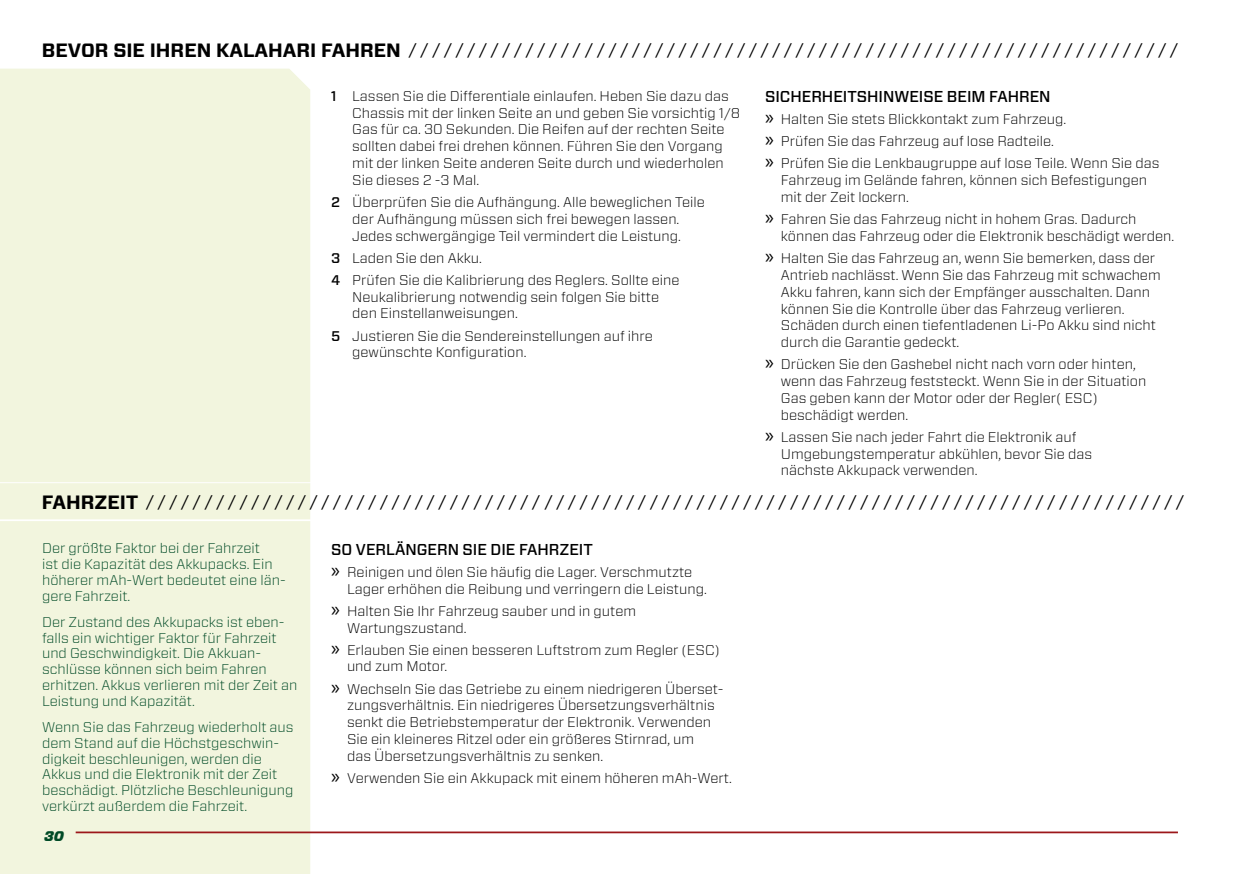
<style>
.page{position:relative;width:1241px;height:874px;background:#fff}
.page>*{position:absolute;margin:0;border:0;box-sizing:border-box;transform-origin:0 0}
.t1{font:700 19.25px "Forza";color:#000}
.t2{font:16.62px "Forza";color:#000}
.t3{font:500 15.75px "Forza";color:#000}
.t4{font:300 14px/16.8px "Forza";color:#000}
.t5{font:300 14px/15.8px "Forza";color:#004a26}
.t6{font:italic 900 14px "Forza";color:#004a26}
.s1{font-weight:500}
.s2{font-family:"Myriad Pro";font-weight:400;font-size:21px}
</style>
<div class="page">
<div style="left:0;top:69px;width:310px;height:804px;background:#f2f5de"></div>
<hr style="left:76px;top:831px;width:1101px;height:1px;background:#9c171a">
<hr style="left:0;top:519px;width:422px;height:2px;background:#fff">
<hr style="left:0;top:482px;width:422px;height:1px;background:#fff">
<h1 class="t1" style="left:42px;top:38px;width:129px">BEVOR SIE IHREN</h1>
<h1 class="t1" style="left:216px;top:38px;width:52px">KALAHARI</h1>
<h1 class="t1" style="left:321px;top:38px;width:26px">FAHREN</h1>
<p class="t2" style="left:409px;top:38px;width:770px">/ / / / / / / / / / / / / / / / / / / / / / / / / / / / / / / / / / / / / / / / / / / / / / / / / / / / / / / / / / / / / / / / / /</p>
<p class="t4" style="left:352px;top:87px;width:389px;text-indent:-21px"><span class="s1">1</span> Lassen Sie die Differentiale einlaufen. Heben Sie dazu das Chassis mit der linken Seite an und geben Sie vorsichtig 1/8<br>Gas für ca. 30 Sekunden. Die Reifen auf der rechten Seite sollten dabei frei drehen können. Führen Sie den Vorgang mit der linken Seite anderen Seite durch und wiederholen Sie dieses 2 -3 Mal.</p>
<p class="t4" style="left:331px;top:193px;width:375px;text-align:center"><span class="s1">2</span> Überprüfen Sie die Aufhängung. Alle beweglichen Teile der Aufhängung müssen sich frei bewegen lassen.<br>Jedes schwergängige Teil vermindert die Leistung.</p>
<p class="t4" style="left:331px;top:246px;width:350px;line-height:22.1px"><span class="s1">3</span> Laden Sie den Akku.<br><span class="s1">4</span> Prüfen Sie die Kalibrierung des Reglers. Sollte eine</p>
<p class="t4" style="left:352px;top:288px;width:308px">Neukalibrierung notwendig sein folgen Sie bitte den Einstellanweisungen.</p>
<p class="t4" style="left:352px;top:326px;width:302px;text-indent:-21px"><span class="s1">5</span> Justieren Sie die Sendereinstellungen auf ihre gewünschte Konfiguration.</p>
<p class="t3" style="left:765px;top:86px;width:287px">SICHERHEITSHINWEISE BEIM FAHREN</p>
<p class="t4" style="left:765px;top:108px;width:396px;line-height:22.1px"><span class="s2">»</span> Halten Sie stets Blickkontakt zum Fahrzeug.<br><span class="s2">»</span> Prüfen Sie das Fahrzeug auf lose Radteile.<br><span class="s2">»</span> Prüfen Sie die Lenkbaugruppe auf lose Teile. Wenn Sie das</p>
<p class="t4" style="left:780px;top:171px;width:367px">Fahrzeug im Gelände fahren, können sich Befestigungen mit der Zeit lockern.</p>
<p class="t4" style="left:780px;top:210px;width:395px;text-indent:-16px"><span class="s2">»</span> Fahren Sie das Fahrzeug nicht in hohem Gras. Dadurch können das Fahrzeug oder die Elektronik beschädigt werden.</p>
<p class="t4" style="left:780px;top:249px;width:381px;text-indent:-16px"><span class="s2">»</span> Halten Sie das Fahrzeug an, wenn Sie bemerken, dass der Antrieb nachlässt. Wenn Sie das Fahrzeug mit schwachem Akku fahren, kann sich der Empfänger ausschalten. Dann können Sie die Kontrolle über das Fahrzeug verlieren.<br>Schäden durch einen tiefentladenen Li-Po Akku sind nicht durch die Garantie gedeckt.</p>
<p class="t4" style="left:780px;top:355px;width:367px;text-indent:-16px"><span class="s2">»</span> Drücken Sie den Gashebel nicht nach vorn oder hinten, wenn das Fahrzeug feststeckt. Wenn Sie in der Situation Gas geben kann der Motor oder der Regler( ESC) beschädigt werden.</p>
<p class="t4" style="left:780px;top:428px;width:313px;text-indent:-16px"><span class="s2">»</span> Lassen Sie nach jeder Fahrt die Elektronik auf<br>Umgebungstemperatur abkühlen, bevor Sie das nächste Akkupack verwenden.</p>
<h1 class="t1" style="left:42px;top:489px;width:14px">FAHR</h1>
<h1 class="t1" style="left:95px;top:489px;width:24px">ZEIT</h1>
<p class="t2" style="left:146px;top:489px;width:1039px">/ / / / / / / / / / / / / / / / / / / / / / / / / / / / / / / / / / / / / / / / / / / / / / / / / / / / / / / / / / / / / / / / / / / / / / / / / / / / / / / / / / / / / / / / /</p>
<p class="t5" style="left:42px;top:540px;width:245px">Der größte Faktor bei der Fahrzeit<br>ist die Kapazität des Akkupacks. Ein höherer mAh-Wert bedeutet eine län&shy;gere Fahrzeit.</p>
<p class="t5" style="left:42px;top:613px;width:257px">Der Zustand des Akkupacks ist eben&shy;falls ein wichtiger Faktor für Fahrzeit und Geschwindigkeit. Die Akkuan&shy;schlüsse können sich beim Fahren erhitzen. Akkus verlieren mit der Zeit an Leistung und Kapazität.</p>
<p class="t5" style="left:42px;top:718px;width:253px">Wenn Sie das Fahrzeug wiederholt aus dem Stand auf die Höchstgeschwin&shy;digkeit beschleunigen, werden die Akkus und die Elektronik mit der Zeit beschädigt. Plötzliche Beschleunigung verkürzt außerdem die Fahrzeit.</p>
<p class="t6" style="left:44px;top:826px;width:21px">30</p>
<p class="t3" style="left:331px;top:538px;width:263px">SO VERLÄNGERN SIE DIE FAHRZEIT</p>
<p class="t4" style="left:347px;top:563px;width:361px;text-indent:-16px"><span class="s2">»</span> Reinigen und ölen Sie häufig die Lager. Verschmutzte<br>Lager erhöhen die Reibung und verringern die Leistung.</p>
<p class="t4" style="left:347px;top:601px;width:291px;text-indent:-16px"><span class="s2">»</span> Halten Sie Ihr Fahrzeug sauber und in gutem<br>Wartungszustand.</p>
<p class="t4" style="left:347px;top:640px;width:374px;text-indent:-16px"><span class="s2">»</span> Erlauben Sie einen besseren Luftstrom zum Regler (ESC) und zum Motor.</p>
<p class="t4" style="left:347px;top:679px;width:378px;text-indent:-16px"><span class="s2">»</span> Wechseln Sie das Getriebe zu einem niedrigeren Überset&shy;zungsverhältnis. Ein niedrigeres Übersetzungsverhältnis senkt die Betriebstemperatur der Elektronik. Verwenden Sie ein kleineres Ritzel oder ein größeres Stirnrad, um<br>das Übersetzungsverhältnis zu senken.</p>
<p class="t4" style="left:331px;top:768px;width:402px"><span class="s2">»</span> Verwenden Sie ein Akkupack mit einem höheren mAh-Wert.</p>
</div>
